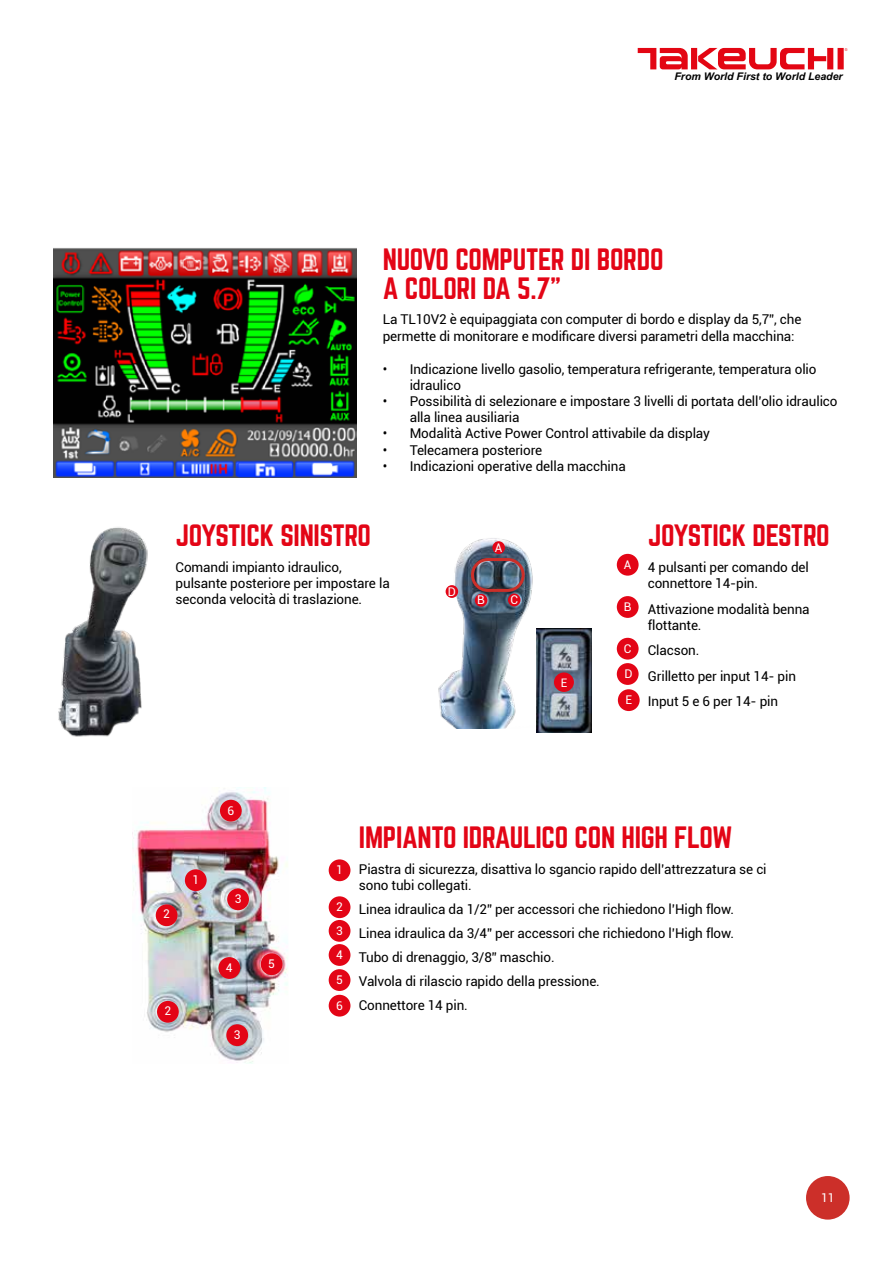
<style>
.page{position:relative;width:893px;height:1263px;background:#fff}
.page>*{position:absolute;margin:0;border:0;box-sizing:border-box;transform-origin:0 0}
.t1{font:27px/28.5px "Norwester";letter-spacing:-.01em;color:#e30516}
.t2{font:13.5px/16.2px "Roboto";letter-spacing:-.01em;color:#000}
.t3{font:12px/24.6px "Roboto";color:#fff;text-align:justify}
.t4{font:11.7px "Roboto";color:#fff}
.t5{font:italic 700 10.5px "Arial";color:#000}
</style>
<div class="page">
<div style="left:837px;top:48px;width:7px;height:21px;background:#e30613"></div>
<div style="left:827px;top:48px;width:6px;height:21px;background:#e30613"></div>
<div style="left:691px;top:48px;width:6px;height:21px;background:#e30613"></div>
<svg style="left:698px;top:48px;width:128px;height:21px"></svg>
<svg style="left:638px;top:48px;width:50px;height:21px"></svg>
<div style="left:329px;top:859px;width:21px;height:22px;background:#e30516;border-radius:50%"></div>
<div style="left:329px;top:896px;width:21px;height:22px;background:#e30516;border-radius:50%"></div>
<div style="left:329px;top:920px;width:21px;height:22px;background:#e30516;border-radius:50%"></div>
<div style="left:329px;top:944px;width:21px;height:22px;background:#e30516;border-radius:50%"></div>
<div style="left:329px;top:969px;width:21px;height:22px;background:#e30516;border-radius:50%"></div>
<div style="left:329px;top:995px;width:21px;height:21px;background:#e30516;border-radius:50%"></div>
<img style="left:132px;top:787px;width:156px;height:276px">
<div style="left:185px;top:869px;width:22px;height:22px;background:#e30516;border-radius:50%"></div>
<div style="left:157px;top:1001px;width:22px;height:22px;background:#e30516;border-radius:50%"></div>
<div style="left:156px;top:904px;width:22px;height:22px;background:#e30516;border-radius:50%"></div>
<div style="left:226px;top:1024px;width:22px;height:22px;background:#e30516;border-radius:50%"></div>
<div style="left:227px;top:888px;width:22px;height:22px;background:#e30516;border-radius:50%"></div>
<div style="left:218px;top:957px;width:22px;height:22px;background:#e30516;border-radius:50%"></div>
<div style="left:261px;top:953px;width:22px;height:22px;background:#e30516;border-radius:50%"></div>
<div style="left:220px;top:800px;width:22px;height:21px;background:#e30516;border-radius:50%"></div>
<img style="left:54px;top:248px;width:303px;height:229px">
<img style="left:58px;top:527px;width:90px;height:210px">
<div style="left:617px;top:554px;width:22px;height:22px;background:#e30516;border-radius:50%"></div>
<div style="left:617px;top:596px;width:22px;height:22px;background:#e30516;border-radius:50%"></div>
<div style="left:617px;top:638px;width:22px;height:22px;background:#e30516;border-radius:50%"></div>
<div style="left:618px;top:689px;width:22px;height:22px;background:#e30516;border-radius:50%"></div>
<div style="left:617px;top:663px;width:22px;height:22px;background:#e30516;border-radius:50%"></div>
<img style="left:438px;top:538px;width:111px;height:191px">
<div style="left:492px;top:541px;width:13px;height:13px;background:#e30516;border-radius:50%"></div>
<div style="left:475px;top:594px;width:12px;height:13px;background:#e30516;border-radius:50%"></div>
<div style="left:508px;top:594px;width:12px;height:12px;background:#e30516;border-radius:50%"></div>
<div style="left:446px;top:585px;width:12px;height:13px;background:#e30516;border-radius:50%"></div>
<div style="left:471px;top:558px;width:54px;height:34px;border:3px solid #cc2f29;border-radius:15px"></div>
<img style="left:537px;top:629px;width:54px;height:103px">
<div style="left:554px;top:672px;width:20px;height:20px;background:#e30516;border-radius:50%"></div>
<div style="left:806px;top:1176px;width:44px;height:43px;background:#cc2f29;border-radius:50%"></div>
<p class="t5" style="left:674px;top:69px;width:170px">From World First to World Leader</p>
<h1 class="t1" style="left:383px;top:246px;width:282px">NUOVO COMPUTER DI BORDO<br>A COLORI DA 5.7”</h1>
<p class="t2" style="left:383px;top:311px;width:420px">La TL10V2 è equipaggiata con computer di bordo e display da 5,7”, che permette di monitorare e modificare diversi parametri della macchina:</p>
<p class="t2" style="left:410px;top:360px;width:408px;text-indent:-27px">• Indicazione livello gasolio, temperatura refrigerante, temperatura olio idraulico</p>
<p class="t2" style="left:410px;top:393px;width:429px;text-indent:-27px">• Possibilità di selezionare e impostare 3 livelli di portata dell’olio idraulico alla linea ausiliaria</p>
<p class="t2" style="left:383px;top:425px;width:329px">• Modalità Active Power Control attivabile da display</p>
<p class="t2" style="left:383px;top:441px;width:161px">• Telecamera posteriore</p>
<p class="t2" style="left:383px;top:457px;width:245px">• Indicazioni operative della macchina</p>
<h1 class="t1" style="left:176px;top:522px;width:197px">JOYSTICK SINISTRO</h1>
<p class="t2" style="left:176px;top:558px;width:216px">Comandi impianto idraulico, pulsante posteriore per impostare la seconda velocità di traslazione.</p>
<p class="t3" style="left:227px;top:798px;width:8px">6</p>
<p class="t3" style="left:448px;top:579px;width:10px">D</p>
<p class="t3" style="left:495px;top:535px;width:9px">A</p>
<p class="t3" style="left:477px;top:587px;width:9px">B</p>
<p class="t3" style="left:510px;top:587px;width:9px">C</p>
<p class="t4" style="left:561px;top:675px;width:8px">E</p>
<p class="t3" style="left:624px;top:552px;width:9px">A</p>
<p class="t3" style="left:624px;top:594px;width:9px">B</p>
<p class="t3" style="left:624px;top:635px;width:10px">C<br>D</p>
<p class="t3" style="left:625px;top:687px;width:8px">E</p>
<h1 class="t1" style="left:648px;top:522px;width:183px">JOYSTICK DESTRO</h1>
<p class="t2" style="left:648px;top:558px;width:163px">4 pulsanti per comando del connettore 14-pin.</p>
<p class="t2" style="left:648px;top:600px;width:163px">Attivazione modalità benna flottante.</p>
<p class="t2" style="left:648px;top:637px;width:150px;line-height:25.5px">Clacson.<br>Grilletto per input 14- pin<br>Input 5 e 6 per 14- pin</p>
<p class="t3" style="left:163px;top:901px;width:8px">2</p>
<p class="t3" style="left:192px;top:867px;width:8px">1</p>
<p class="t3" style="left:165px;top:998px;width:8px">2</p>
<p class="t3" style="left:235px;top:886px;width:8px">3</p>
<p class="t3" style="left:226px;top:955px;width:8px">4</p>
<p class="t3" style="left:268px;top:951px;width:8px">5</p>
<p class="t3" style="left:234px;top:1022px;width:8px">3</p>
<p class="t3" style="left:336px;top:857px;width:8px">1</p>
<p class="t3" style="left:336px;top:894px;width:8px">2<br>3<br>4<br>5<br>6</p>
<h1 class="t1" style="left:359px;top:824px;width:375px">IMPIANTO IDRAULICO CON HIGH FLOW</h1>
<p class="t2" style="left:359px;top:860px;width:409px">Piastra di sicurezza, disattiva lo sgancio rapido dell’attrezzatura se ci sono tubi collegati.</p>
<p class="t2" style="left:359px;top:897px;width:377px;line-height:24px">Linea idraulica da 1/2” per accessori che richiedono l’High flow.<br>Linea idraulica da 3/4” per accessori che richiedono l’High flow.<br>Tubo di drenaggio, 3/8” maschio.<br>Valvola di rilascio rapido della pressione.<br>Connettore 14 pin.</p>
<p class="t3" style="left:821px;top:1185px;width:15px">11</p>
</div>
